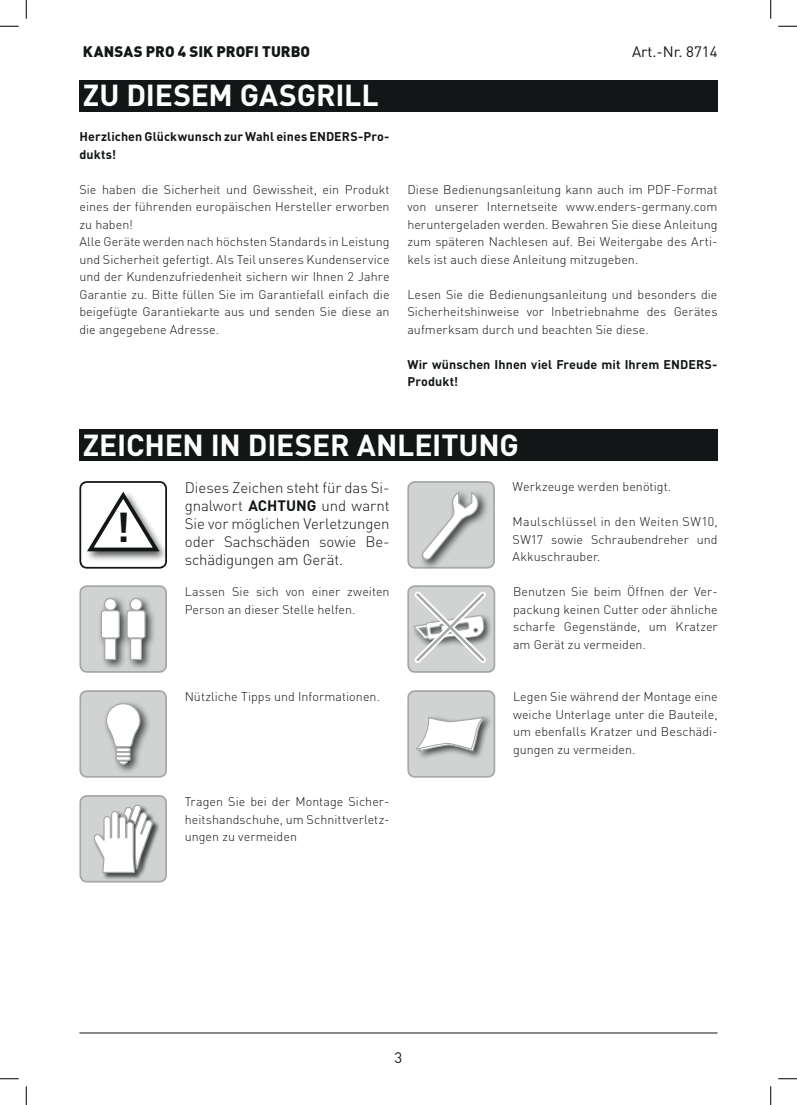
<style>
.page{position:relative;width:797px;height:1105px;background:#fff}
.page>*{position:absolute;margin:0;border:0;box-sizing:border-box;transform-origin:0 0}
.t1{font:700 41.25px "DIN Pro";color:#121617}
.t2{font:700 30px "DIN Pro";letter-spacing:-.01em;color:#fff}
.t3{font:300 15px/18px "DIN Pro";letter-spacing:-.01em;color:#121617;text-align:justify}
.t4{font:900 15px "DIN Offc";color:#121617}
.t5{font:15px "DIN Pro";color:#121617}
.t6{font:15px "DIN Offc";color:#121617}
.t7{font:300 12.5px/17.5px "DIN Pro";letter-spacing:.005em;color:#121617;text-align:justify}
.t8{font:700 12.5px/17.5px "DIN Pro";letter-spacing:.005em;color:#121617}
.s1{font-size:36.25px}
.s2{font-weight:700}
</style>
<div class="page">
<hr style="left:79px;top:1032px;width:638px;height:1px;background:#121617">
<div style="left:79px;top:80px;width:638px;height:31px;background:#121617"></div>
<div style="left:79px;top:429px;width:638px;height:32px;background:#121617"></div>
<svg style="left:407px;top:585px;width:88px;height:88px;background:#cbcdcc"></svg>
<svg style="left:407px;top:690px;width:88px;height:88px"></svg>
<svg style="left:79px;top:481px;width:88px;height:88px"></svg>
<svg style="left:79px;top:585px;width:88px;height:88px;background:#cacdcc"></svg>
<div style="left:97px;top:595px;width:59px;height:76px;background:#121617;opacity:.75"></div>
<div style="left:104px;top:598px;width:13px;height:13px;background:#fff;border:1px solid #a7a9a9;border-radius:50%"></div>
<div style="left:101px;top:611px;width:18px;height:27px;background:#fff;border-radius:2px"></div>
<div style="left:101px;top:610px;width:19px;height:29px;border:1px solid #a7a9a9;border-radius:2px"></div>
<div style="left:104px;top:638px;width:12px;height:22px;background:#fff;border:1px solid #a7a9a9"></div>
<div style="left:130px;top:598px;width:12px;height:13px;background:#fff;border:1px solid #a7a9a9;border-radius:50%"></div>
<div style="left:127px;top:611px;width:18px;height:27px;background:#fff;border-radius:2px"></div>
<div style="left:126px;top:610px;width:20px;height:29px;border:1px solid #a7a9a9;border-radius:2px"></div>
<div style="left:130px;top:638px;width:12px;height:22px;background:#fff;border:1px solid #a7a9a9"></div>
<svg style="left:79px;top:690px;width:88px;height:88px;background:#cccfce"></svg>
<svg style="left:79px;top:795px;width:88px;height:88px"></svg>
<svg style="left:407px;top:481px;width:88px;height:88px;background:#c7cac9"></svg>
<svg style="left:0;top:25px;width:19px;height:2px"></svg>
<svg style="left:778px;top:25px;width:19px;height:2px"></svg>
<svg style="left:0;top:1078px;width:19px;height:1px"></svg>
<svg style="left:778px;top:1078px;width:19px;height:1px"></svg>
<svg style="left:25px;top:0;width:2px;height:19px"></svg>
<svg style="left:25px;top:1086px;width:2px;height:19px"></svg>
<svg style="left:770px;top:0;width:1px;height:19px"></svg>
<svg style="left:770px;top:1086px;width:1px;height:19px"></svg>
<p class="t4" style="left:83px;top:42px;width:229px">KANSAS PRO 4 SIK PROFI TURBO</p>
<p class="t5" style="left:632px;top:41px;width:87px">Art.-Nr. 8714</p>
<h2 class="t2" style="left:83px;top:72px;width:297px">ZU DIESEM GASGRILL</h2>
<p class="t8" style="left:79px;top:127px;width:312px">Herzlichen Glückwunsch zur Wahl eines ENDERS-Pro&shy;dukts!</p>
<p class="t7" style="left:79px;top:180px;width:312px;text-align:left">Sie haben die Sicherheit und Gewissheit, ein Produkt eines der führenden europäischen Hersteller erworben zu haben!<br>Alle Geräte werden nach höchsten Standards in Leistung und Sicherheit gefertigt. Als Teil unseres Kundenservice und der Kundenzufriedenheit sichern wir Ihnen 2 Jahre Garantie zu. Bitte füllen Sie im Garantiefall einfach die beigefügte Garantiekarte aus und senden Sie diese an die angegebene Adresse.</p>
<p class="t7" style="left:407px;top:180px;width:312px">Diese Bedienungsanleitung kann auch im PDF-Format von unserer Internetseite www.enders-germany.com heruntergeladen werden. Bewahren Sie diese Anleitung zum späteren Nachlesen auf. Bei Weitergabe des Arti&shy;kels ist auch diese Anleitung mitzugeben.</p>
<p class="t7" style="left:407px;top:285px;width:312px">Lesen Sie die Bedienungsanleitung und besonders die Sicherheitshinweise vor Inbetriebnahme des Gerätes aufmerksam durch und beachten Sie diese.</p>
<p class="t8" style="left:407px;top:355px;width:312px">Wir wünschen Ihnen viel Freude mit Ihrem ENDERS-<br>Produkt!</p>
<h2 class="t2" style="left:83px;top:422px;width:437px">ZEICHEN IN DIESER ANLEITUNG</h2>
<h1 class="t1" style="left:116px;top:495px;width:16px">!<span class="s1">!</span></h1>
<p class="t3" style="left:185px;top:477px;width:206px">Dieses Zeichen steht für das Si&shy;gnalwort <span class="s2">ACHTUNG</span> und warnt Sie vor möglichen Verletzungen oder Sachschäden sowie Be&shy;schädigungen am Gerät.</p>
<p class="t7" style="left:185px;top:582px;width:206px">Lassen Sie sich von einer zweiten<br>Person an dieser Stelle helfen.</p>
<p class="t7" style="left:185px;top:687px;width:197px">Nützliche Tipps und Informationen.</p>
<p class="t7" style="left:185px;top:792px;width:206px">Tragen Sie bei der Montage Sicher&shy;heitshandschuhe, um Schnittverletz&shy;ungen zu vermeiden</p>
<p class="t6" style="left:394px;top:1048px;width:9px">3</p>
<p class="t7" style="left:512px;top:477px;width:160px">Werkzeuge werden benötigt.</p>
<p class="t7" style="left:512px;top:512px;width:206px">Maulschlüssel in den Weiten SW10, SW17 sowie Schraubendreher und Akkuschrauber.</p>
<p class="t7" style="left:513px;top:582px;width:206px">Benutzen Sie beim Öffnen der Ver&shy;packung keinen Cutter oder ähnliche scharfe Gegenstände, um Kratzer am Gerät zu vermeiden.</p>
<p class="t7" style="left:513px;top:687px;width:206px">Legen Sie während der Montage eine weiche Unterlage unter die Bauteile, um ebenfalls Kratzer und Beschädi&shy;gungen zu vermeiden.</p>
</div>
